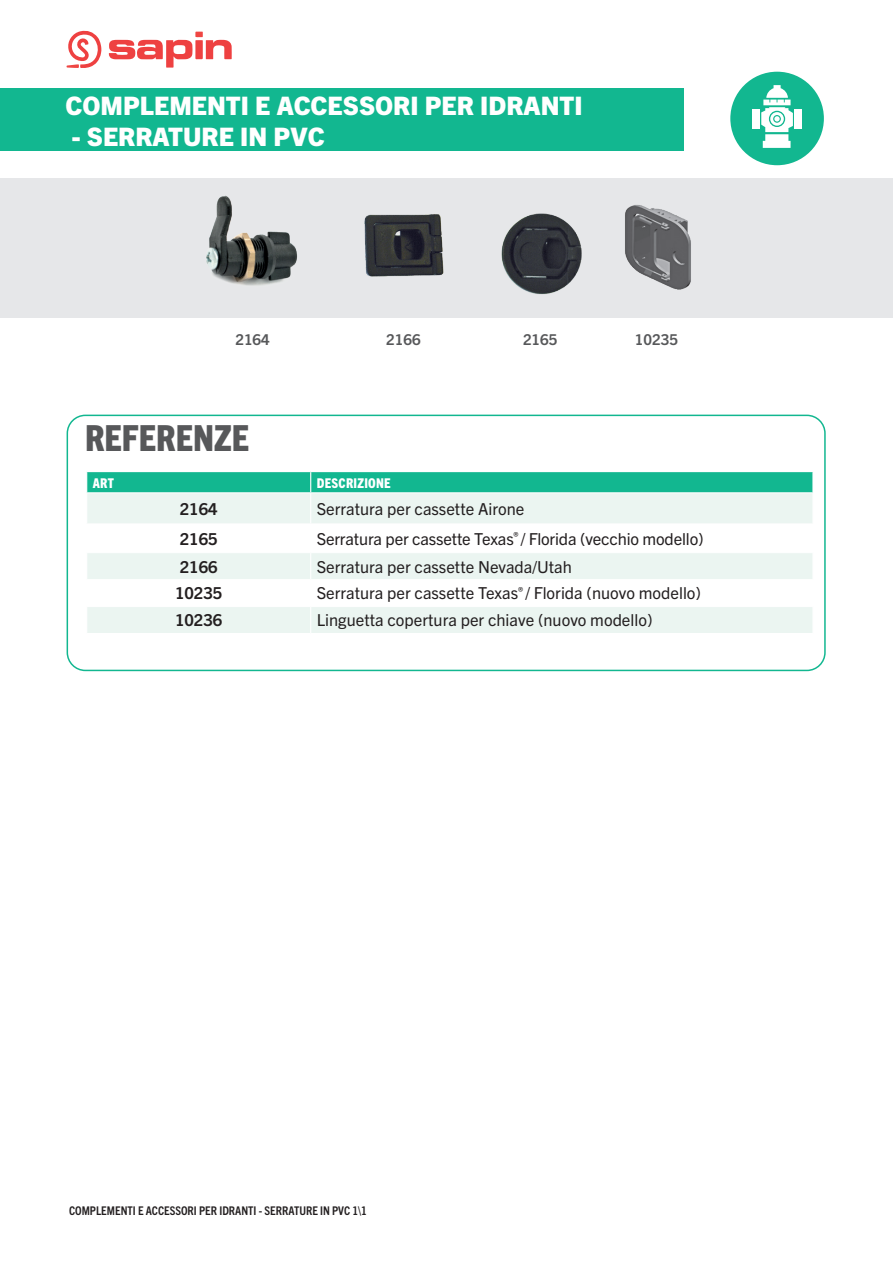
<style>
.page{position:relative;width:893px;height:1263px;background:#fff}
.page>*{position:absolute;margin:0;border:0;box-sizing:border-box;transform-origin:0 0}
.t1{font:800 condensed 36px "Trade Gothic Next LT Pro";color:#57585a}
.t2{font:800 25.5px "Trade Gothic Next LT Pro";color:#fff}
.t3{font:16.5px "Trade Gothic Next LT Pro";color:#231f20}
.t4{font:700 16.5px "Trade Gothic Next LT Pro";color:#231f20}
.t5{font:700 15px "Trade Gothic Next LT Pro";color:#57585a}
.t6{font:800 condensed 13.5px "Trade Gothic Next LT Pro";letter-spacing:.02em;color:#fff}
.t7{font:700 condensed 12px "Trade Gothic Next LT Pro";color:#231f20}
</style>
<div class="page">
<div style="left:0;top:179px;width:893px;height:139px;background:#e6e7e9"></div>
<div style="left:0;top:88px;width:684px;height:63px;background:#12b790"></div>
<svg style="left:67px;top:30px;width:34px;height:38px"></svg>
<svg style="left:109px;top:32px;width:123px;height:36px"></svg>
<div style="left:730px;top:72px;width:94px;height:93px;background:#12b790;border-radius:50%"></div>
<div style="left:752px;top:109px;width:7px;height:20px;background:#fff"></div>
<div style="left:795px;top:109px;width:7px;height:20px;background:#fff"></div>
<svg style="left:761px;top:85px;width:32px;height:63px"></svg>
<svg style="left:87px;top:493px;width:725px;height:140px;fill:#ebf5f1"></svg>
<div style="left:86px;top:472px;width:727px;height:20px;background:#12b790"></div>
<hr style="left:86px;top:523px;width:225px;height:1px;background:#fff">
<hr style="left:311px;top:523px;width:503px;height:1px;background:#fff">
<hr style="left:86px;top:552px;width:225px;height:1px;background:#fff">
<hr style="left:311px;top:552px;width:503px;height:1px;background:#fff">
<hr style="left:86px;top:579px;width:225px;height:1px;background:#fff">
<hr style="left:311px;top:579px;width:503px;height:1px;background:#fff">
<hr style="left:86px;top:606px;width:225px;height:1px;background:#fff">
<hr style="left:311px;top:606px;width:503px;height:1px;background:#fff">
<hr style="left:310px;top:493px;width:1px;height:30px;background:#fff">
<svg style="left:310px;top:524px;width:1px;height:109px"></svg>
<div style="left:67px;top:415px;width:759px;height:256px;border:2px solid #12b790;border-radius:18px"></div>
<img style="left:364px;top:214px;width:80px;height:63px">
<img style="left:206px;top:195px;width:91px;height:91px">
<img style="left:501px;top:213px;width:81px;height:81px">
<img style="left:625px;top:205px;width:66px;height:84px">
<p class="t2" style="left:66px;top:88px;width:519px">COMPLEMENTI E ACCESSORI PER IDRANTI</p>
<p class="t2" style="left:72px;top:119px;width:254px">- SERRATURE IN PVC</p>
<p class="t5" style="left:235px;top:329px;width:36px">2164</p>
<p class="t5" style="left:386px;top:329px;width:36px">2166</p>
<p class="t5" style="left:523px;top:329px;width:36px">2165</p>
<p class="t5" style="left:635px;top:329px;width:45px">10235</p>
<p class="t1" style="left:85px;top:413px;width:166px">REFERENZE</p>
<p class="t6" style="left:93px;top:473px;width:23px">ART</p>
<p class="t6" style="left:317px;top:473px;width:76px">DESCRIZIONE</p>
<p class="t4" style="left:180px;top:497px;width:39px">2164</p>
<p class="t3" style="left:317px;top:497px;width:209px">Serratura per cassette Airone</p>
<p class="t4" style="left:180px;top:527px;width:39px">2165</p>
<p class="t3" style="left:317px;top:527px;width:388px">Serratura per cassette Texas<sup>®</sup> / Florida (vecchio modello)</p>
<p class="t4" style="left:180px;top:555px;width:39px">2166</p>
<p class="t3" style="left:317px;top:555px;width:257px">Serratura per cassette Nevada/Utah</p>
<p class="t4" style="left:175px;top:582px;width:49px">10235</p>
<p class="t3" style="left:317px;top:582px;width:386px">Serratura per cassette Texas<sup>®</sup> / Florida (nuovo modello)</p>
<p class="t4" style="left:175px;top:609px;width:49px">10236</p>
<p class="t3" style="left:317px;top:609px;width:337px">Linguetta copertura per chiave (nuovo modello)</p>
<p class="t7" style="left:69px;top:1202px;width:299px">COMPLEMENTI E ACCESSORI PER IDRANTI - SERRATURE IN PVC 1\1</p>
</div>
